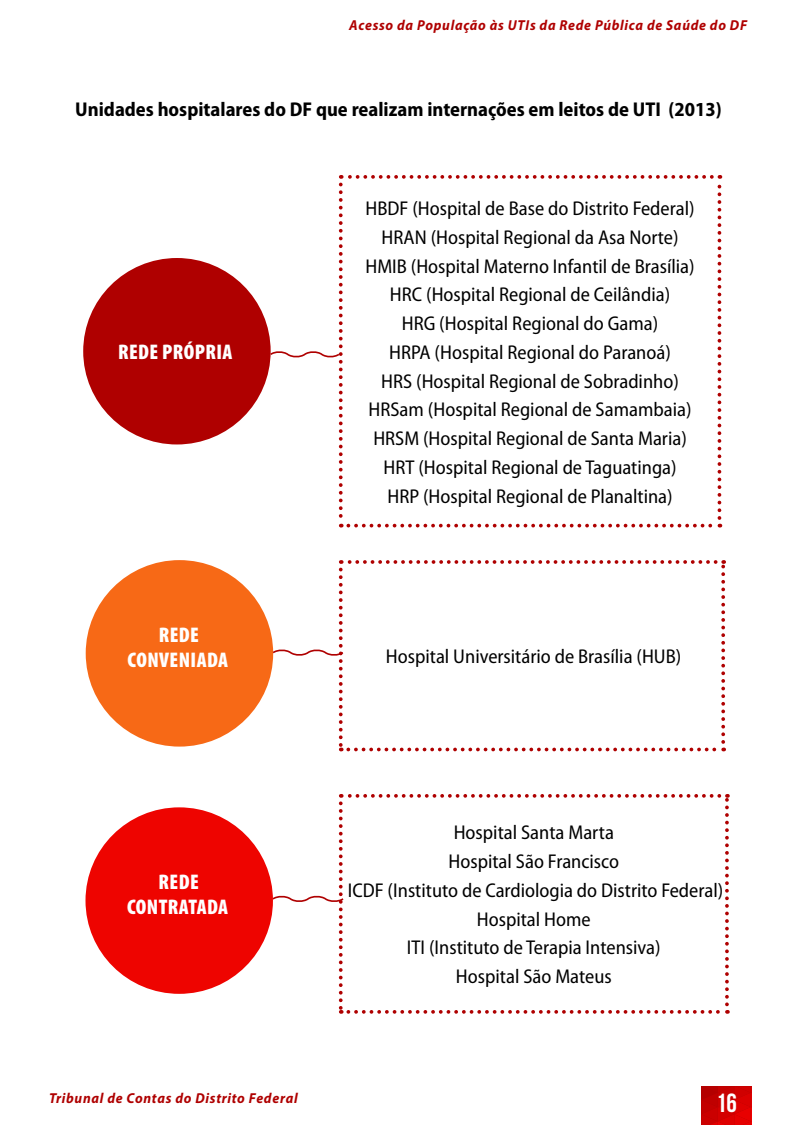
<style>
.page{position:relative;width:797px;height:1125px;background:#fff}
.page>*{position:absolute;margin:0;border:0;box-sizing:border-box;transform-origin:0 0}
.t1{font:26.25px "Bebas Neue";color:#fff}
.NOMES_DAS_REDES{font:900 condensed 21.25px "Myriad Pro";letter-spacing:.02em;color:#fff}
.redes{font:semi-condensed 20px "Myriad Pro";color:#000}
.titulo_unidade_de_sa{font:700 semi-condensed 20px "Myriad Pro";color:#000}
.t2{font:italic 700 14.5px "Myriad Pro";letter-spacing:.05em;color:#af0000;scale:.95 1}
</style>
<div class="page">
<svg style="left:701px;top:1086px;width:50px;height:39px;background:#ce0000"></svg>
<div style="left:83px;top:258px;width:187px;height:186px;background:#af0000;border-radius:50%"></div>
<svg style="left:268px;top:175px;width:453px;height:353px"></svg>
<div style="left:86px;top:560px;width:187px;height:187px;background:#f76916;border-radius:50%"></div>
<svg style="left:271px;top:560px;width:453px;height:191px"></svg>
<div style="left:85px;top:807px;width:188px;height:187px;background:#ee0400;border-radius:50%"></div>
<svg style="left:270px;top:794px;width:458px;height:220px"></svg>
<p class="t2" style="left:349px;top:16px;width:420px">Acesso da População às UTIs da Rede Pública de Saúde do DF</p>
<p class="titulo_unidade_de_sa" style="left:75px;top:97px;width:647px">Unidades hospitalares do DF que realizam internações em leitos de UTI (2013)</p>
<p class="NOMES_DAS_REDES" style="left:118px;top:339px;width:116px">REDE PRÓPRIA</p>
<p class="redes" style="left:365px;top:196px;width:330px">HBDF (Hospital de Base do Distrito Federal)</p>
<p class="redes" style="left:381px;top:225px;width:298px">HRAN (Hospital Regional da Asa Norte)</p>
<p class="redes" style="left:365px;top:254px;width:330px">HMIB (Hospital Materno Infantil de Brasília)</p>
<p class="redes" style="left:390px;top:282px;width:282px">HRC (Hospital Regional de Ceilândia)</p>
<p class="redes" style="left:401px;top:311px;width:258px">HRG (Hospital Regional do Gama)</p>
<p class="redes" style="left:389px;top:340px;width:283px">HRPA (Hospital Regional do Paranoá)</p>
<p class="redes" style="left:381px;top:369px;width:299px">HRS (Hospital Regional de Sobradinho)</p>
<p class="redes" style="left:368px;top:397px;width:324px">HRSam (Hospital Regional de Samambaia)</p>
<p class="redes" style="left:373px;top:426px;width:315px">HRSM (Hospital Regional de Santa Maria)</p>
<p class="redes" style="left:383px;top:455px;width:295px">HRT (Hospital Regional de Taguatinga)</p>
<p class="redes" style="left:387px;top:484px;width:287px">HRP (Hospital Regional de Planaltina)</p>
<p class="NOMES_DAS_REDES" style="left:159px;top:621px;width:42px">REDE</p>
<p class="NOMES_DAS_REDES" style="left:128px;top:646px;width:102px">CONVENIADA</p>
<p class="redes" style="left:386px;top:644px;width:297px">Hospital Universitário de Brasília (HUB)</p>
<p class="NOMES_DAS_REDES" style="left:158px;top:868px;width:42px">REDE</p>
<p class="NOMES_DAS_REDES" style="left:127px;top:894px;width:102px">CONTRATADA</p>
<p class="t2" style="left:49px;top:1089px;width:263px">Tribunal de Contas do Distrito Federal</p>
<p class="redes" style="left:453px;top:821px;width:162px">Hospital Santa Marta</p>
<p class="redes" style="left:448px;top:849px;width:172px">Hospital São Francisco</p>
<p class="redes" style="left:348px;top:878px;width:377px">ICDF (Instituto de Cardiologia do Distrito Federal)</p>
<p class="redes" style="left:476px;top:907px;width:115px">Hospital Home</p>
<p class="redes" style="left:407px;top:936px;width:255px">ITI (Instituto de Terapia Intensiva)</p>
<p class="redes" style="left:456px;top:964px;width:157px">Hospital São Mateus</p>
<h1 class="t1" style="left:716px;top:1089px;width:22px">16</h1>
</div>
